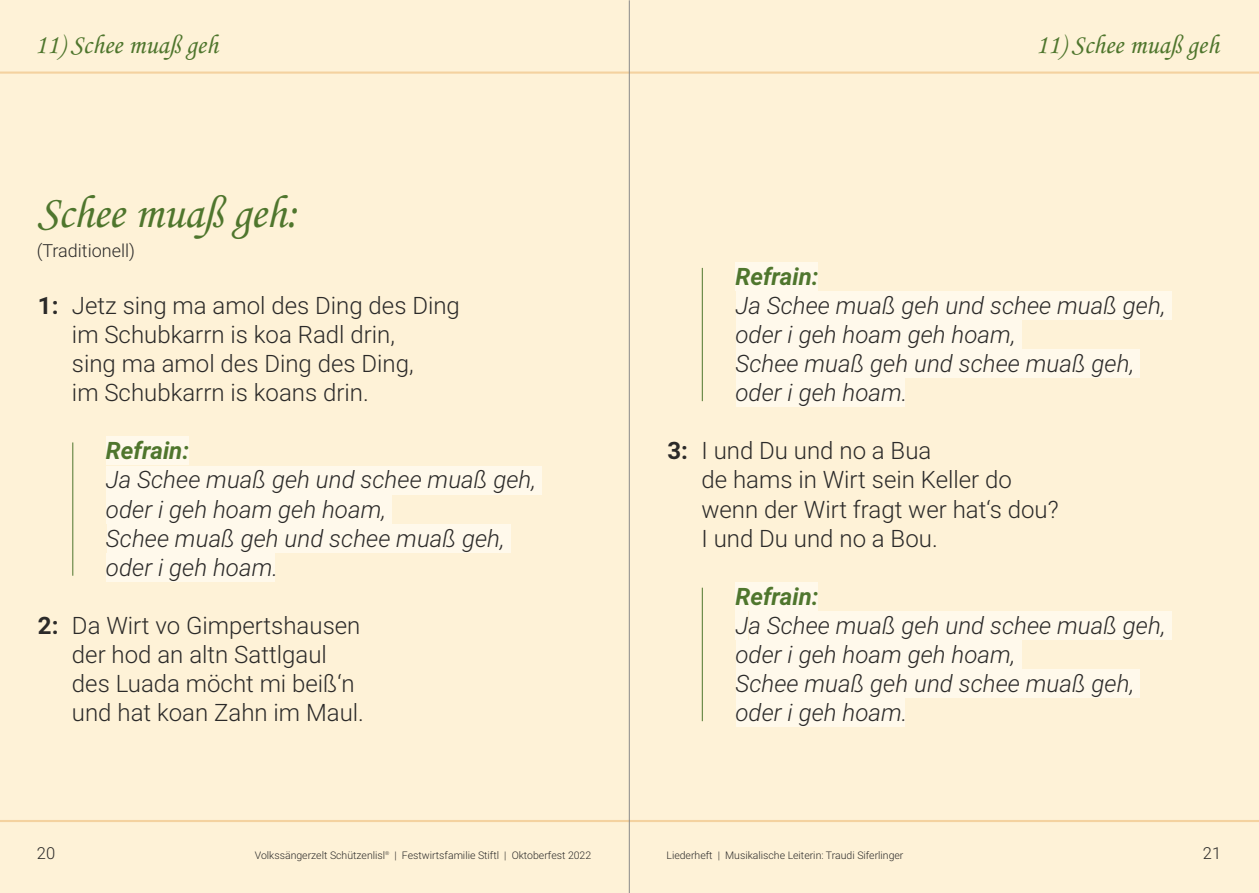
<style>
.page{position:relative;width:1259px;height:893px;background:#fff}
.page>*{position:absolute;margin:0;border:0;box-sizing:border-box;transform-origin:0 0}
.t1{font:46.5px "Monotype Corsiva";letter-spacing:-.01em;color:#4f762d}
.t2{font:27px "Monotype Corsiva";color:#4f762d}
.t3{font:300 24px/29.1px "Roboto";color:#2b2a29}
.t4{font:italic 300 24px/29.1px "Roboto";color:#2b2a29}
.t5{font:italic 700 24px "Roboto";color:#4f762d}
.t6{font:300 18px "Roboto";color:#2b2a29}
.t7{font:300 16.5px "Roboto";color:#2b2a29}
.t8{font:300 10.5px "Roboto";color:#2b2a29}
.s1{font-weight:700}
</style>
<div class="page">
<div style="left:629px;top:0;width:630px;height:893px;background:#fef2d7"></div>
<div style="left:0;top:0;width:629px;height:893px;background:#fef2d7"></div>
<hr style="left:629px;top:72px;width:630px;height:2px;background:#f4d29f">
<hr style="left:0;top:72px;width:629px;height:2px;background:#f4d29f">
<div style="left:106px;top:436px;width:82px;height:29px;background:#fff9eb"></div>
<div style="left:106px;top:466px;width:436px;height:28px;background:#fff9eb"></div>
<div style="left:107px;top:495px;width:285px;height:28px;background:#fff9eb"></div>
<div style="left:107px;top:524px;width:403px;height:29px;background:#fff9eb"></div>
<div style="left:107px;top:553px;width:168px;height:29px;background:#fff9eb"></div>
<hr style="left:627px;top:820px;width:632px;height:2px;background:#f4d29f">
<hr style="left:0;top:820px;width:629px;height:2px;background:#f4d29f">
<hr style="left:629px;top:0;width:1px;height:893px;background:#898989">
<div style="left:735px;top:262px;width:83px;height:29px;background:#fff9eb"></div>
<div style="left:736px;top:291px;width:435px;height:29px;background:#fff9eb"></div>
<div style="left:736px;top:320px;width:285px;height:29px;background:#fff9eb"></div>
<div style="left:736px;top:349px;width:404px;height:29px;background:#fff9eb"></div>
<div style="left:736px;top:378px;width:168px;height:29px;background:#fff9eb"></div>
<div style="left:735px;top:582px;width:83px;height:29px;background:#fff9eb"></div>
<div style="left:736px;top:611px;width:12px;height:29px;background:#fff9eb"></div>
<div style="left:749px;top:611px;width:422px;height:29px;background:#fff9eb"></div>
<div style="left:736px;top:640px;width:285px;height:29px;background:#fff9eb"></div>
<div style="left:736px;top:669px;width:404px;height:29px;background:#fff9eb"></div>
<div style="left:736px;top:698px;width:168px;height:29px;background:#fff9eb"></div>
<hr style="left:72px;top:442px;width:1px;height:134px;background:#4f762d">
<hr style="left:702px;top:268px;width:1px;height:133px;background:#4f762d">
<hr style="left:702px;top:588px;width:1px;height:133px;background:#4f762d">
<p class="t2" style="left:35px;top:34px;width:185px">11) Schee muaß geh</p>
<p class="t2" style="left:1036px;top:34px;width:185px">11) Schee muaß geh</p>
<h1 class="t1" style="left:37px;top:195px;width:262px">Schee muaß geh:</h1>
<p class="t6" style="left:37px;top:244px;width:100px">(Traditionell)</p>
<p class="t3" style="left:72px;top:293px;width:389px;text-indent:-34px"><span class="s1">1:</span> Jetz sing ma amol des Ding des Ding im Schubkarrn is koa Radl drin,<br>sing ma amol des Ding des Ding,<br>im Schubkarrn is koans drin.</p>
<p class="t5" style="left:106px;top:441px;width:85px">Refrain:</p>
<p class="t4" style="left:106px;top:468px;width:431px">Ja Schee muaß geh und schee muaß geh, oder i geh hoam geh hoam,<br>Schee muaß geh und schee muaß geh, oder i geh hoam.</p>
<p class="t3" style="left:72px;top:613px;width:293px;text-indent:-34px"><span class="s1">2:</span> Da Wirt vo Gimpertshausen der hod an altn Sattlgaul des Luada möcht mi beiß‘n und hat koan Zahn im Maul.</p>
<p class="t5" style="left:735px;top:267px;width:85px">Refrain:</p>
<p class="t4" style="left:735px;top:293px;width:431px">Ja Schee muaß geh und schee muaß geh, oder i geh hoam geh hoam,<br>Schee muaß geh und schee muaß geh, oder i geh hoam.</p>
<p class="t3" style="left:701px;top:439px;width:359px;text-indent:-34px"><span class="s1">3:</span> I und Du und no a Bua<br>de hams in Wirt sein Keller do wenn der Wirt fragt wer hat‘s dou?<br>I und Du und no a Bou.</p>
<p class="t5" style="left:735px;top:587px;width:85px">Refrain:</p>
<p class="t4" style="left:735px;top:613px;width:431px">Ja Schee muaß geh und schee muaß geh, oder i geh hoam geh hoam,<br>Schee muaß geh und schee muaß geh, oder i geh hoam.</p>
<p class="t7" style="left:37px;top:847px;width:20px">20</p>
<p class="t8" style="left:255px;top:851px;width:338px">Volkssängerzelt Schützenlisl<sup>®</sup> | Festwirtsfamilie Stiftl | Oktoberfest 2022</p>
<p class="t7" style="left:1202px;top:847px;width:20px">21</p>
<p class="t8" style="left:666px;top:851px;width:238px">Liederheft | Musikalische Leiterin: Traudi Siferlinger</p>
</div>
